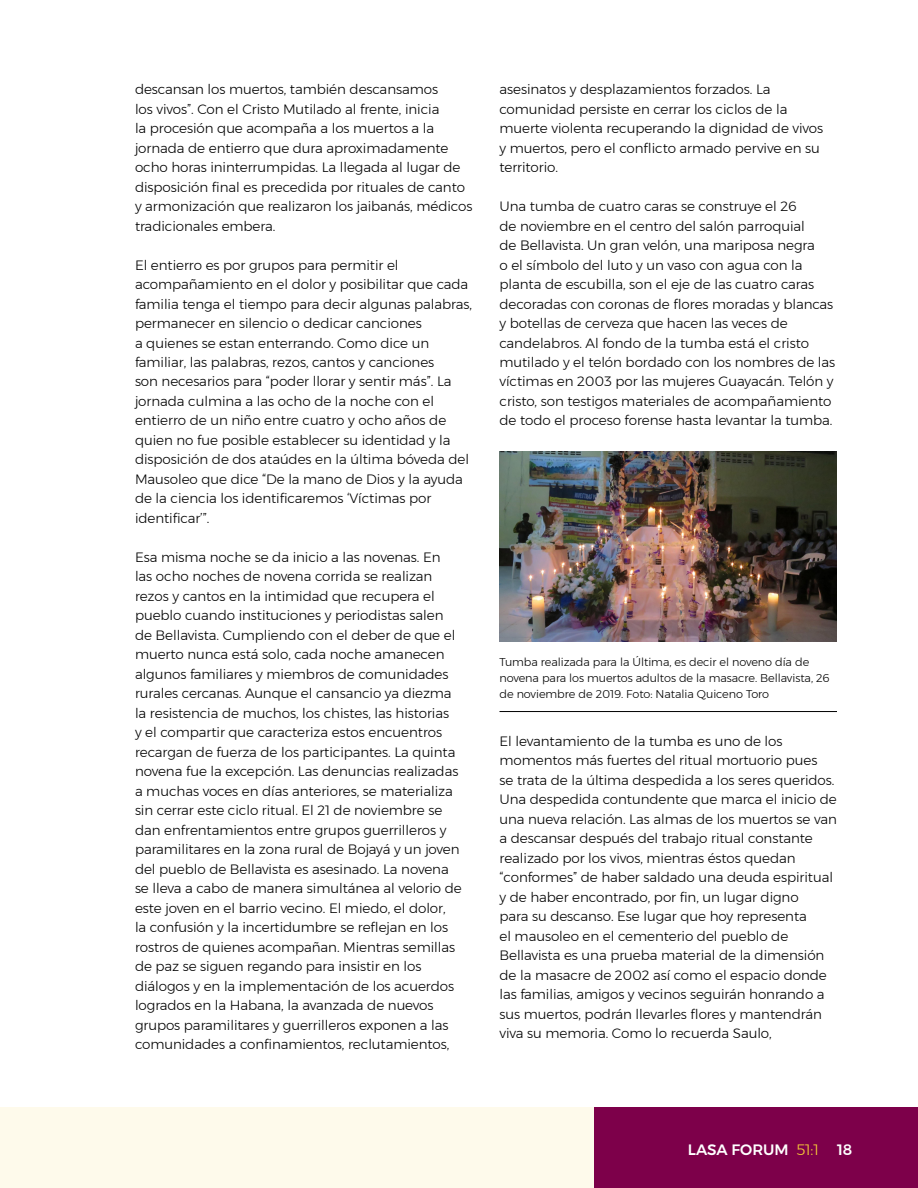
<style>
.page{position:relative;width:918px;height:1188px;background:#fff}
.page>*{position:absolute;margin:0;border:0;box-sizing:border-box;transform-origin:0 0}
.t1{font:500 15px "Montserrat";color:#fff}
.t2{font:300 13.5px/19.5px "Montserrat";letter-spacing:-.005em;color:#000}
.t3{font:300 11.25px/15.8px "Montserrat";letter-spacing:-.005em;color:#000}
.s1{font-weight:300;color:#f7cd36}
</style>
<div class="page">
<div style="left:0;top:1107px;width:594px;height:81px;background:#fefaeb"></div>
<div style="left:594px;top:1107px;width:324px;height:81px;background:#7d004a"></div>
<hr style="left:500px;top:711px;width:337px;height:1px;background:#000">
<img style="left:500px;top:451px;width:337px;height:190px">
<p class="t2" style="left:135px;top:79px;width:339px">descansan los muertos, también descansamos<br>los vivos”. Con el Cristo Mutilado al frente, inicia<br>la procesión que acompaña a los muertos a la jornada de entierro que dura aproximadamente ocho horas ininterrumpidas. La llegada al lugar de disposición final es precedida por rituales de canto y armonización que realizaron los jaibanás, médicos tradicionales embera.</p>
<p class="t2" style="left:135px;top:255px;width:338px">El entierro es por grupos para permitir el acompañamiento en el dolor y posibilitar que cada familia tenga el tiempo para decir algunas palabras, permanecer en silencio o dedicar canciones<br>a quienes se estan enterrando. Como dice un familiar, las palabras, rezos, cantos y canciones<br>son necesarios para “poder llorar y sentir más”. La jornada culmina a las ocho de la noche con el entierro de un niño entre cuatro y ocho años de quien no fue posible establecer su identidad y la disposición de dos ataúdes en la última bóveda del Mausoleo que dice “De la mano de Dios y la ayuda de la ciencia los identificaremos ‘Víctimas por identificar’”.</p>
<p class="t2" style="left:135px;top:547px;width:328px">Esa misma noche se da inicio a las novenas. En<br>las ocho noches de novena corrida se realizan rezos y cantos en la intimidad que recupera el pueblo cuando instituciones y periodistas salen de Bellavista. Cumpliendo con el deber de que el muerto nunca está solo, cada noche amanecen algunos familiares y miembros de comunidades rurales cercanas. Aunque el cansancio ya diezma la resistencia de muchos, los chistes, las historias<br>y el compartir que caracteriza estos encuentros recargan de fuerza de los participantes. La quinta novena fue la excepción. Las denuncias realizadas a muchas voces en días anteriores, se materializa sin cerrar este ciclo ritual. El 21 de noviembre se dan enfrentamientos entre grupos guerrilleros y paramilitares en la zona rural de Bojayá y un joven del pueblo de Bellavista es asesinado. La novena se lleva a cabo de manera simultánea al velorio de este joven en el barrio vecino. El miedo, el dolor,<br>la confusión y la incertidumbre se reflejan en los rostros de quienes acompañan. Mientras semillas de paz se siguen regando para insistir en los diálogos y en la implementación de los acuerdos logrados en la Habana, la avanzada de nuevos grupos paramilitares y guerrilleros exponen a las comunidades a confinamientos, reclutamientos,</p>
<p class="t2" style="left:500px;top:79px;width:325px">asesinatos y desplazamientos forzados. La comunidad persiste en cerrar los ciclos de la muerte violenta recuperando la dignidad de vivos y muertos, pero el conflicto armado pervive en su territorio.</p>
<p class="t2" style="left:500px;top:196px;width:337px">Una tumba de cuatro caras se construye el 26<br>de noviembre en el centro del salón parroquial<br>de Bellavista. Un gran velón, una mariposa negra<br>o el símbolo del luto y un vaso con agua con la planta de escubilla, son el eje de las cuatro caras decoradas con coronas de flores moradas y blancas y botellas de cerveza que hacen las veces de candelabros. Al fondo de la tumba está el cristo mutilado y el telón bordado con los nombres de las víctimas en 2003 por las mujeres Guayacán. Telón y cristo, son testigos materiales de acompañamiento de todo el proceso forense hasta levantar la tumba.</p>
<p class="t3" style="left:500px;top:654px;width:332px">Tumba realizada para la Última, es decir el noveno día de novena para los muertos adultos de la masacre. Bellavista, 26 de noviembre de 2019. Foto: Natalia Quiceno Toro</p>
<p class="t2" style="left:500px;top:731px;width:339px">El levantamiento de la tumba es uno de los momentos más fuertes del ritual mortuorio pues<br>se trata de la última despedida a los seres queridos.<br>Una despedida contundente que marca el inicio de una nueva relación. Las almas de los muertos se van a descansar después del trabajo ritual constante realizado por los vivos, mientras éstos quedan “conformes” de haber saldado una deuda espiritual y de haber encontrado, por fin, un lugar digno<br>para su descanso. Ese lugar que hoy representa<br>el mausoleo en el cementerio del pueblo de Bellavista es una prueba material de la dimensión de la masacre de 2002 así como el espacio donde las familias, amigos y vecinos seguirán honrando a sus muertos, podrán llevarles flores y mantendrán viva su memoria. Como lo recuerda Saulo,</p>
<p class="t1" style="left:688px;top:1138px;width:166px">LASA FORUM <span class="s1">51:1</span> 18</p>
</div>
